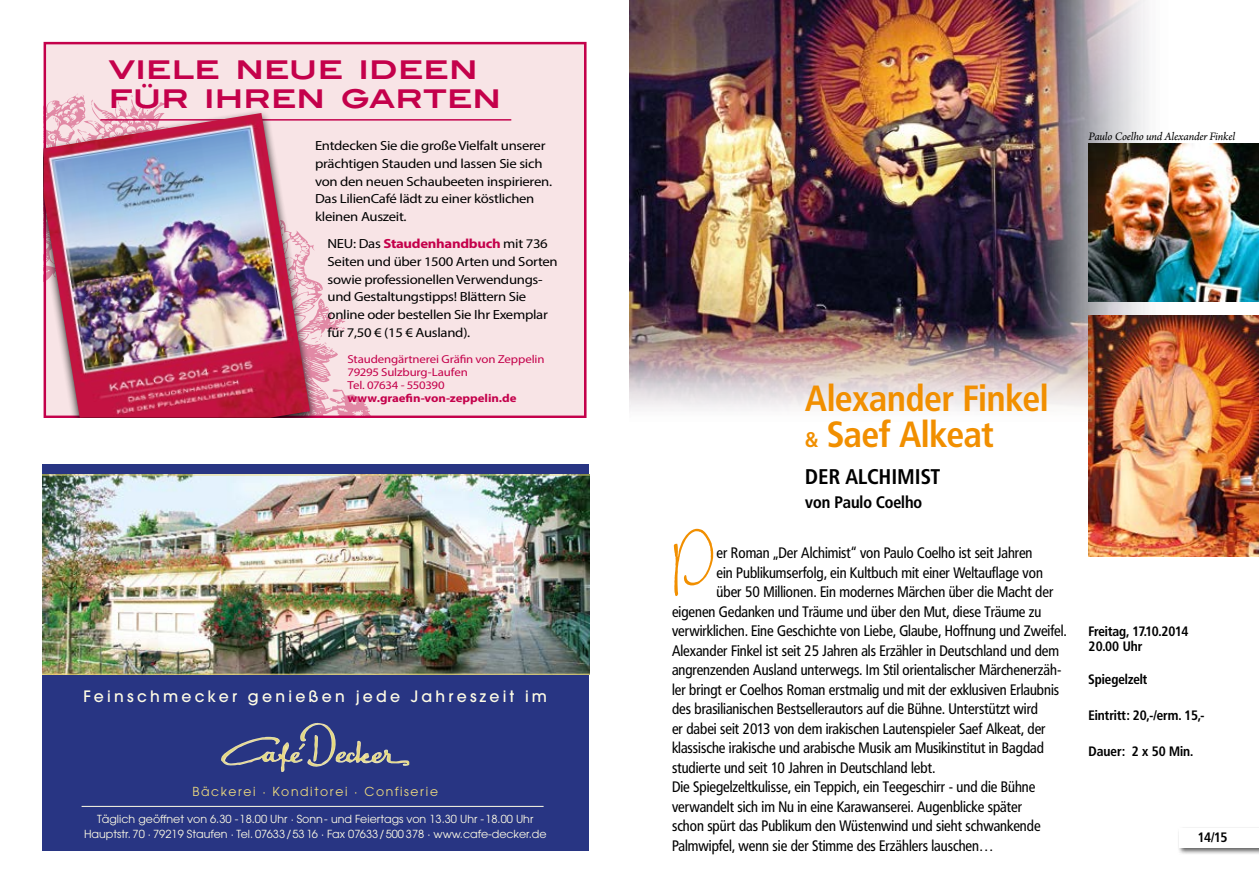
<style>
.page{position:relative;width:1259px;height:893px;background:#fff}
.page>*{position:absolute;margin:0;border:0;box-sizing:border-box;transform-origin:0 0}
.t1{font:89.85px "Petras Script EF";color:#f18f00;scale:.83 1}
.t2{font:700 36px/36px "Frutiger Condensed BQ";color:#f18f00}
.t3{font:700 25.8px/28.7px "Blair ITC";letter-spacing:.005em;color:#c4014b}
.t4{font:700 21px "Frutiger Condensed BQ";letter-spacing:.025em;color:#000}
.t5{font:700 16.5px "Frutiger Condensed BQ";color:#000}
.t6{font:500 15.6px "Avant Garde";letter-spacing:.21em;color:#fffce5}
.t7{font:15px "Frutiger Condensed BQ";color:#000}
.t8{font:700 13.5px/15px "Frutiger Condensed BQ";color:#000}
.t9{font:13.2px/17.7px "Myriad Pro";letter-spacing:-.02em;color:#000;scale:1.11 1}
.t10{font:12.3px "Avant Garde";letter-spacing:.135em;color:#eedb7f}
.t11{font:italic 12px "Arno Pro";letter-spacing:-.015em;color:#000}
.t12{font:11.55px/13.2px "Myriad Pro";letter-spacing:-.01em;color:#c4014b;scale:1.11 1}
.t13{font:700 11.55px "Myriad Pro";letter-spacing:-.005em;color:#c4014b;scale:1.11 1}
.t14{font:11.1px "Avant Garde";color:#fffce5}
.s1{font-weight:700;color:#c4014b}
.s2{font-size:21px}
</style>
<div class="page">
<img style="left:629px;top:0;width:548px;height:411px">
<img style="left:1088px;top:315px;width:171px;height:241px">
<img style="left:1088px;top:144px;width:171px;height:157px">
<div style="left:44px;top:42px;width:542px;height:376px;background:#f8e4e6"></div>
<svg style="left:48px;top:93px;width:322px;height:321px"></svg>
<svg style="left:81px;top:93px;width:3px;height:5px"></svg>
<svg style="left:91px;top:100px;width:2px;height:6px"></svg>
<svg style="left:117px;top:95px;width:16px;height:14px"></svg>
<svg style="left:319px;top:334px;width:11px;height:15px"></svg>
<svg style="left:146px;top:104px;width:11px;height:5px"></svg>
<svg style="left:337px;top:326px;width:8px;height:5px"></svg>
<div style="left:44px;top:42px;width:542px;height:376px;border:3px solid #c4014b"></div>
<hr style="left:100px;top:119px;width:411px;height:2px;background:#c4014b">
<div style="left:44px;top:109px;width:275px;height:309px;background:#000;opacity:.9"></div>
<img style="left:44px;top:113px;width:266px;height:305px">
<div style="left:1177px;top:826px;width:82px;height:29px;background:#000;opacity:.75"></div>
<div style="left:1179px;top:828px;width:80px;height:19px;background:#fff"></div>
<div style="left:43px;top:464px;width:546px;height:386px;background:#283583"></div>
<img style="left:43px;top:476px;width:546px;height:198px">
<img style="left:221px;top:723px;width:117px;height:49px">
<hr style="left:82px;top:806px;width:461px;height:1px;background:#fffce5">
<hr style="left:43px;top:475px;width:546px;height:1px;background:#eedb7f">
<hr style="left:43px;top:674px;width:546px;height:1px;background:#eedb7f">
<h3 class="t3" style="left:109px;top:55px;width:394px">VIELE NEUE IDEEN<br>FÜR IHREN GARTEN</h3>
<p class="t9" style="left:315px;top:137px;width:215px">Entdecken Sie die große Vielfalt unserer prächtigen Stauden und lassen Sie sich von den neuen Schaubeeten inspirieren.<br>Das LilienCafé lädt zu einer köstlichen kleinen Auszeit.</p>
<p class="t9" style="left:327px;top:235px;width:209px">NEU: Das <span class="s1">Staudenhandbuch</span> mit 736<br>Seiten und über 1500 Arten und Sorten sowie professionellen Verwendungs&shy;und Gestaltungstipps! Blättern Sie online oder bestellen Sie Ihr Exemplar für 7,50 € (15 € Ausland).</p>
<p class="t12" style="left:347px;top:352px;width:179px">Staudengärtnerei Gräfin von Zeppelin<br>79295 Sulzburg-Laufen<br>Tel. 07634 - 550390</p>
<p class="t13" style="left:347px;top:391px;width:154px">www.graefin-von-zeppelin.de</p>
<p class="t6" style="left:83px;top:686px;width:465px">Feinschmecker genießen jede Jahreszeit im</p>
<p class="t10" style="left:192px;top:785px;width:247px">Bäckerei · Konditorei · Confiserie</p>
<p class="t14" style="left:97px;top:812px;width:437px">Täglich geöffnet von 6.30 -18.00 Uhr · Sonn- und Feiertags von 13.30 Uhr -18.00 Uhr</p>
<p class="t14" style="left:84px;top:827px;width:464px">Hauptstr. 70 · 79219 Staufen · Tel. 07633/53 16 · Fax 07633/500 378 · www.cafe-decker.de</p>
<p class="t11" style="left:1088px;top:129px;width:148px">Paulo Coelho und Alexander Finkel</p>
<h2 class="t2" style="left:805px;top:380px;width:244px">Alexander Finkel <span class="s2">&amp;</span> Saef Alkeat</h2>
<h3 class="t4" style="left:805px;top:463px;width:136px">DER ALCHIMIST</h3>
<p class="t5" style="left:805px;top:492px;width:118px">von Paulo Coelho</p>
<h1 class="t1" style="left:672px;top:502px;width:55px">D</h1>
<p class="t7" style="left:716px;top:544px;width:317px">er Roman „Der Alchimist“ von Paulo Coelho ist seit Jahren</p>
<p class="t7" style="left:716px;top:563px;width:328px">ein Publikumserfolg, ein Kultbuch mit einer Weltauflage von</p>
<p class="t7" style="left:716px;top:583px;width:338px">über 50 Millionen. Ein modernes Märchen über die Macht der</p>
<p class="t7" style="left:672px;top:602px;width:371px">eigenen Gedanken und Träume und über den Mut, diese Träume zu</p>
<p class="t7" style="left:672px;top:622px;width:396px">verwirklichen. Eine Geschichte von Liebe, Glaube, Hoffnung und Zweifel.</p>
<p class="t7" style="left:672px;top:641px;width:388px">Alexander Finkel ist seit 25 Jahren als Erzähler in Deutschland und dem</p>
<p class="t7" style="left:672px;top:661px;width:391px">angrenzenden Ausland unterwegs. Im Stil orientalischer Märchenerzäh-</p>
<p class="t7" style="left:672px;top:680px;width:388px">ler bringt er Coelhos Roman erstmalig und mit der exklusiven Erlaubnis</p>
<p class="t7" style="left:672px;top:700px;width:367px">des brasilianischen Bestsellerautors auf die Bühne. Unterstützt wird</p>
<p class="t7" style="left:672px;top:719px;width:375px">er dabei seit 2013 von dem irakischen Lautenspieler Saef Alkeat, der</p>
<p class="t7" style="left:672px;top:739px;width:373px">klassische irakische und arabische Musik am Musikinstitut in Bagdad</p>
<p class="t7" style="left:672px;top:758px;width:265px">studierte und seit 10 Jahren in Deutschland lebt.</p>
<p class="t7" style="left:672px;top:778px;width:365px">Die Spiegelzeltkulisse, ein Teppich, ein Teegeschirr - und die Bühne</p>
<p class="t7" style="left:672px;top:797px;width:351px">verwandelt sich im Nu in eine Karawanserei. Augenblicke später</p>
<p class="t7" style="left:672px;top:817px;width:370px">schon spürt das Publikum den Wüstenwind und sieht schwankende</p>
<p class="t7" style="left:672px;top:836px;width:323px">Palmwipfel, wenn sie der Stimme des Erzählers lauschen…</p>
<p class="t8" style="left:1088px;top:623px;width:101px">Freitag, 17.10.2014<br>20.00 Uhr</p>
<p class="t8" style="left:1088px;top:671px;width:60px">Spiegelzelt</p>
<p class="t8" style="left:1088px;top:707px;width:117px">Eintritt: 20,-/erm. 15,-</p>
<p class="t8" style="left:1088px;top:743px;width:106px">Dauer: 2 x 50 Min.</p>
<p class="t8" style="left:1197px;top:830px;width:31px">14/15</p>
</div>
